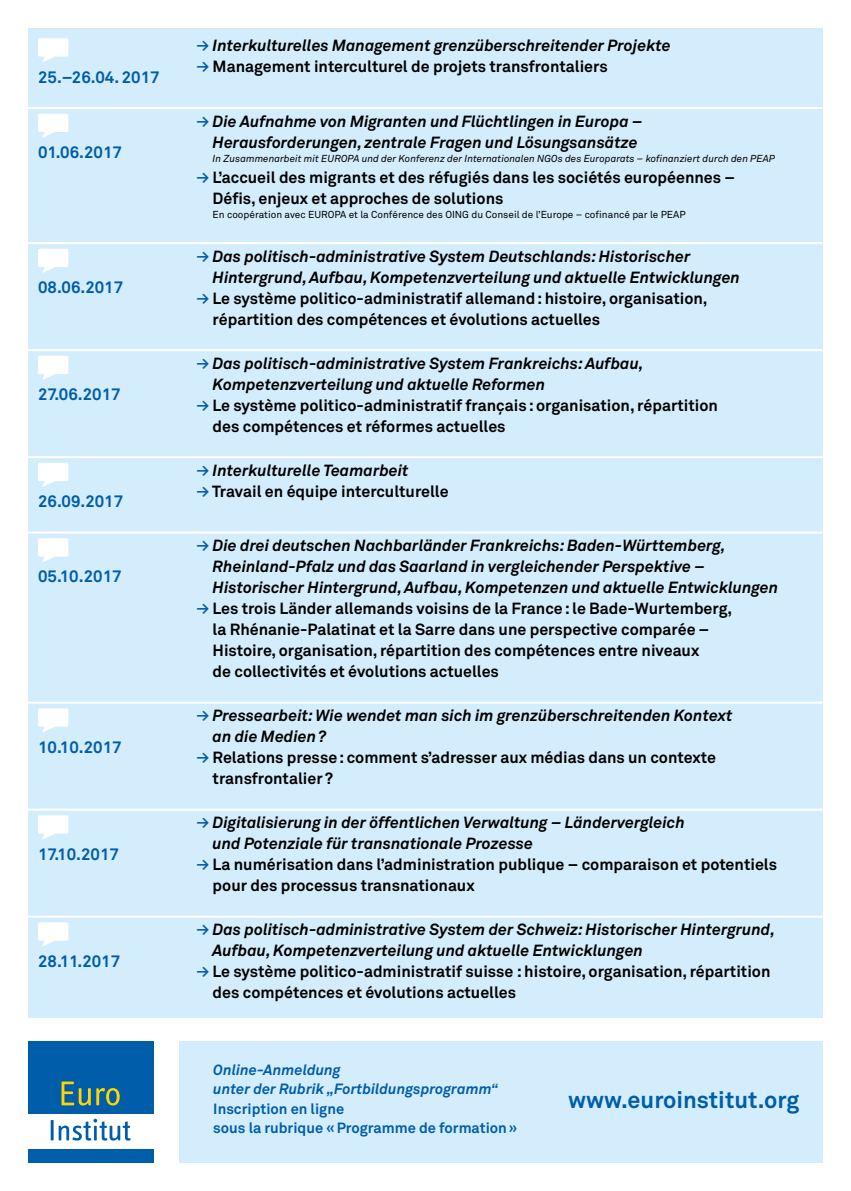
<style>
.page{position:relative;width:851px;height:1191px;background:#fff}
.page>*{position:absolute;margin:0;border:0;box-sizing:border-box;transform-origin:0 0}
.t1{font:700 23.4px "Akkurat";color:#005da9}
.t2{font:700 16.6px "Akkurat";color:#005da9}
.t3{font:italic 700 16px/21px "Akkurat";color:#000}
.t4{font:700 16px/21px "Akkurat";color:#000}
.t5{font:700 14.6px/19.4px "Akkurat";color:#005da9}
.t6{font:italic 700 14.6px/19.4px "Akkurat";color:#005da9}
.t7{font:italic 10px "Akkurat";color:#000}
.t8{font:10px "Akkurat";color:#000}
.s1{font-style:normal;color:#005da9}
.s2{font-style:normal}
.s3{color:#005da9}
.s4{font-style:italic}
</style>
<div class="page">
<div style="left:28px;top:28px;width:794px;height:990px;background:#d4edfc"></div>
<div style="left:179px;top:1040px;width:643px;height:122px;background:#d4edfc"></div>
<div style="left:28px;top:1040px;width:126px;height:122px;background:#005da9"></div>
<div style="left:28px;top:1114px;width:126px;height:34px;background:#fff"></div>
<hr style="left:51px;top:1120px;width:3px;height:20px;background:#005da9">
<svg style="left:59px;top:1118px;width:72px;height:22px"></svg>
<svg style="left:62px;top:1081px;width:58px;height:24px"></svg>
<hr style="left:27px;top:107px;width:167px;height:2px;background:#fff">
<hr style="left:194px;top:107px;width:628px;height:2px;background:#fff">
<hr style="left:27px;top:349px;width:167px;height:2px;background:#fff">
<hr style="left:194px;top:349px;width:628px;height:2px;background:#fff">
<hr style="left:27px;top:456px;width:167px;height:2px;background:#fff">
<hr style="left:194px;top:456px;width:628px;height:2px;background:#fff">
<hr style="left:27px;top:531px;width:167px;height:2px;background:#fff">
<hr style="left:194px;top:531px;width:628px;height:2px;background:#fff">
<hr style="left:27px;top:701px;width:167px;height:2px;background:#fff">
<hr style="left:194px;top:701px;width:628px;height:2px;background:#fff">
<hr style="left:27px;top:808px;width:167px;height:2px;background:#fff">
<hr style="left:194px;top:808px;width:628px;height:2px;background:#fff">
<hr style="left:27px;top:915px;width:167px;height:2px;background:#fff">
<hr style="left:194px;top:915px;width:628px;height:2px;background:#fff">
<hr style="left:27px;top:242px;width:167px;height:2px;background:#fff">
<hr style="left:194px;top:242px;width:628px;height:2px;background:#fff">
<svg style="left:38px;top:38px;width:30px;height:25px"></svg>
<svg style="left:38px;top:114px;width:30px;height:24px"></svg>
<svg style="left:38px;top:249px;width:30px;height:24px"></svg>
<svg style="left:38px;top:356px;width:30px;height:24px"></svg>
<svg style="left:38px;top:463px;width:30px;height:24px"></svg>
<svg style="left:38px;top:538px;width:30px;height:24px"></svg>
<svg style="left:38px;top:708px;width:30px;height:24px"></svg>
<svg style="left:38px;top:815px;width:30px;height:24px"></svg>
<svg style="left:38px;top:922px;width:30px;height:24px"></svg>
<p class="t2" style="left:38px;top:66px;width:123px">25.–26.04. 2017</p>
<p class="t2" style="left:38px;top:142px;width:85px">01.06.2017</p>
<p class="t2" style="left:38px;top:277px;width:87px">08.06.2017</p>
<p class="t2" style="left:38px;top:384px;width:84px">27.06.2017</p>
<p class="t2" style="left:38px;top:491px;width:87px">26.09.2017</p>
<p class="t2" style="left:38px;top:566px;width:85px">05.10.2017</p>
<p class="t2" style="left:38px;top:736px;width:85px">10.10.2017</p>
<p class="t2" style="left:38px;top:843px;width:82px">17.10.2017</p>
<p class="t2" style="left:38px;top:950px;width:84px">28.11.2017</p>
<p class="t3" style="left:196px;top:35px;width:475px"><span class="s1">≥</span> Interkulturelles Management grenzüberschreitender Projekte <span class="s1">≥</span> <span class="s2">Management interculturel de projets transfrontaliers</span></p>
<p class="t3" style="left:212px;top:110px;width:431px;text-indent:-16px"><span class="s1">≥</span> Die Aufnahme von Migranten und Flüchtlingen in Europa –<br>Herausforderungen, zentrale Fragen und Lösungsansätze</p>
<p class="t7" style="left:212px;top:152px;width:564px">In Zusammenarbeit mit EUROPA und der Konferenz der Internationalen NGOs des Europarats – kofinanziert durch den PEAP</p>
<p class="t4" style="left:212px;top:166px;width:524px;text-indent:-16px"><span class="s3">≥</span> L’accueil des migrants et des réfugiés dans les sociétés européennes –<br>Défis, enjeux et approches de solutions</p>
<p class="t8" style="left:212px;top:208px;width:474px">En coopération avec EUROPA et la Conférence des OING du Conseil de l’Europe – cofinancé par le PEAP</p>
<p class="t3" style="left:196px;top:245px;width:495px"><span class="s1">≥</span> Das politisch-administrative System Deutschlands: Historischer</p>
<p class="t3" style="left:212px;top:266px;width:529px">Hintergrund, Aufbau, Kompetenzverteilung und aktuelle Entwicklungen</p>
<p class="t4" style="left:196px;top:287px;width:512px"><span class="s3">≥</span> Le système politico-administratif allemand: histoire, organisation,</p>
<p class="t4" style="left:212px;top:308px;width:389px">répartition des compétences et évolutions actuelles</p>
<p class="t3" style="left:196px;top:352px;width:448px"><span class="s1">≥</span> Das politisch-administrative System Frankreichs: Aufbau,</p>
<p class="t3" style="left:212px;top:373px;width:334px">Kompetenzverteilung und aktuelle Reformen</p>
<p class="t4" style="left:196px;top:394px;width:523px"><span class="s3">≥</span> Le système politico-administratif français: organisation, répartition</p>
<p class="t4" style="left:212px;top:415px;width:294px">des compétences et réformes actuelles</p>
<p class="t4" style="left:196px;top:459px;width:253px"><span class="s3">≥</span> <span class="s4">Interkulturelle Teamarbeit<br></span><span class="s3">≥</span> Travail en équipe interculturelle</p>
<p class="t3" style="left:196px;top:535px;width:530px"><span class="s1">≥</span> Die drei deutschen Nachbarländer Frankreichs: Baden-Württemberg,</p>
<p class="t3" style="left:212px;top:556px;width:493px">Rheinland-Pfalz und das Saarland in vergleichender Perspektive –</p>
<p class="t3" style="left:212px;top:577px;width:567px">Historischer Hintergrund, Aufbau, Kompetenzen und aktuelle Entwicklungen</p>
<p class="t4" style="left:196px;top:597px;width:537px"><span class="s3">≥</span> Les trois Länder allemands voisins de la France: le Bade-Wurtemberg,</p>
<p class="t4" style="left:212px;top:618px;width:498px">la Rhénanie-Palatinat et la Sarre dans une perspective comparée <span class="s4">–</span></p>
<p class="t4" style="left:212px;top:639px;width:488px">Histoire, organisation, répartition des compétences entre niveaux</p>
<p class="t4" style="left:212px;top:660px;width:288px">de collectivités et évolutions actuelles</p>
<p class="t3" style="left:196px;top:705px;width:537px"><span class="s1">≥</span> Pressearbeit: Wie wendet man sich im grenzüberschreitenden Kontext</p>
<p class="t3" style="left:212px;top:726px;width:115px">an die Medien?</p>
<p class="t4" style="left:196px;top:746px;width:521px"><span class="s3">≥</span> Relations presse: comment s’adresser aux médias dans un contexte</p>
<p class="t4" style="left:212px;top:767px;width:122px">transfrontalier?</p>
<p class="t3" style="left:196px;top:812px;width:489px"><span class="s1">≥</span> Digitalisierung in der öffentlichen Verwaltung – Ländervergleich</p>
<p class="t3" style="left:212px;top:833px;width:322px">und Potenziale für transnationale Prozesse</p>
<p class="t4" style="left:196px;top:853px;width:582px"><span class="s3">≥</span> La numérisation dans l’administration publique – comparaison et potentiels</p>
<p class="t4" style="left:212px;top:874px;width:263px">pour des processus transnationaux</p>
<p class="t3" style="left:196px;top:919px;width:580px"><span class="s1">≥</span> Das politisch-administrative System der Schweiz: Historischer Hintergrund,</p>
<p class="t3" style="left:212px;top:940px;width:432px">Aufbau, Kompetenzverteilung und aktuelle Entwicklungen</p>
<p class="t4" style="left:196px;top:960px;width:575px"><span class="s3">≥</span> Le système politico-administratif suisse : histoire, organisation, répartition</p>
<p class="t4" style="left:212px;top:981px;width:305px">des compétences et évolutions actuelles</p>
<p class="t6" style="left:213px;top:1060px;width:286px">Online-Anmeldung<br>unter der Rubrik „Fortbildungsprogramm“</p>
<p class="t5" style="left:213px;top:1098px;width:305px">Inscription en ligne<br>sous la rubrique «Programme de formation»</p>
<h1 class="t1" style="left:568px;top:1084px;width:233px">www.euroinstitut.org</h1>
</div>
